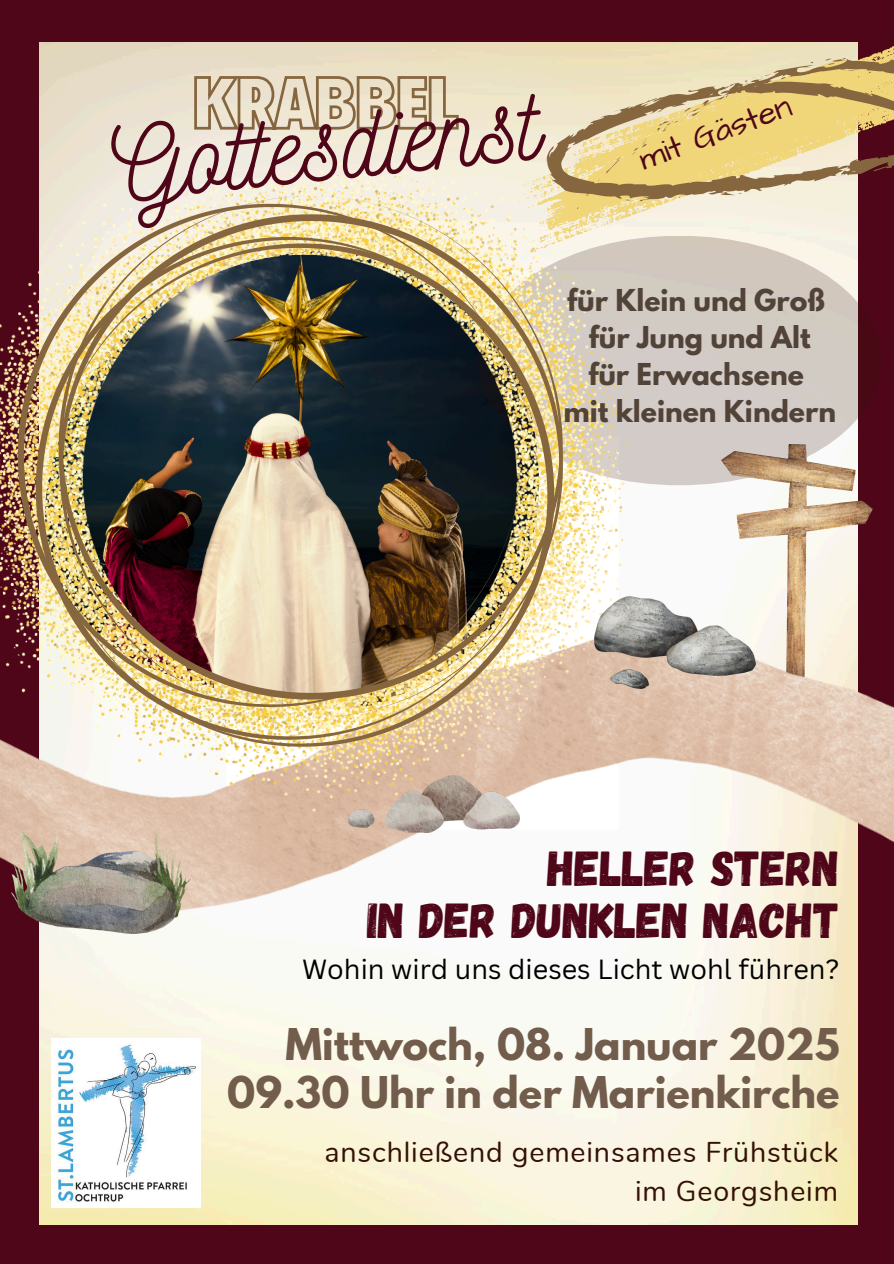
<style>
.page{position:relative;width:894px;height:1264px;background:#fff}
.page>*{position:absolute;margin:0;border:0;box-sizing:border-box;transform-origin:0 0}
.t1{font:103.35px "Nickainley";color:#4e0618}
.t2{font:49.05px/51.8px "Gagalin";color:#4e0618;text-align:right}
.t3{font:700 38.7px/47.2px "League Spartan";color:#725c4c;text-align:right}
.t4{font:32.7px "Architects Daughter";color:#4e0618}
.t5{font:28.5px "Nunito";letter-spacing:.03em;color:#331104}
.t6{font:27px "Canva Sans";color:#000}
.t7{font:700 26.7px/37.2px "League Spartan";color:#524338;text-align:center}
</style>
<div class="page">
<div style="left:0;top:0;width:893px;height:1263px;background:#4e0618"></div>
<img style="left:40px;top:43px;width:817px;height:1181px">
<div style="left:478px;top:236px;width:402px;height:249px;background:#d2c7c0;border-radius:50%"></div>
<img style="left:0;top:327px;width:893px;height:896px">
<img style="left:0;top:155px;width:640px;height:656px">
<svg style="left:18px;top:204px;width:41px;height:503px"></svg>
<svg style="left:51px;top:243px;width:503px;height:503px;background:#e4d2af"></svg>
<svg style="left:59px;top:699px;width:503px;height:19px;background:#e8d2a3"></svg>
<img style="left:59px;top:195px;width:503px;height:504px">
<img style="left:12px;top:827px;width:178px;height:106px">
<img style="left:594px;top:596px;width:161px;height:92px">
<img style="left:348px;top:775px;width:171px;height:57px">
<svg style="left:497px;top:42px;width:396px;height:212px;background:#e5d8c3"></svg>
<svg style="left:546px;top:58px;width:347px;height:151px;background:#d6bf8a"></svg>
<svg style="left:193px;top:75px;width:267px;height:57px;background:#d0c0a7"></svg>
<p class="t1" style="left:106px;top:100px;width:429px;rotate:-6deg">Gottesdienst</p>
<p class="t4" style="left:632px;top:139px;width:161px;rotate:-20deg">mit Gästen</p>
<p class="t7" style="left:563px;top:285px;width:274px">für Klein und Groß für Jung und Alt<br>für Erwachsene<br>mit kleinen Kindern</p>
<p class="t2" style="left:367px;top:840px;width:473px">HELLER STERN<br>IN DER DUNKLEN NACHT</p>
<p class="t6" style="left:302px;top:949px;width:538px">Wohin wird uns dieses Licht wohl führen?</p>
<h1 class="t3" style="left:227px;top:1026px;width:613px">Mittwoch, 08. Januar 2025<br>09.30 Uhr in der Marienkirche</h1>
<h2 class="t5" style="left:324px;top:1132px;width:515px">anschließend gemeinsames Frühstück</h2>
<p class="t5" style="left:635px;top:1172px;width:204px">im Georgsheim</p>
</div>
